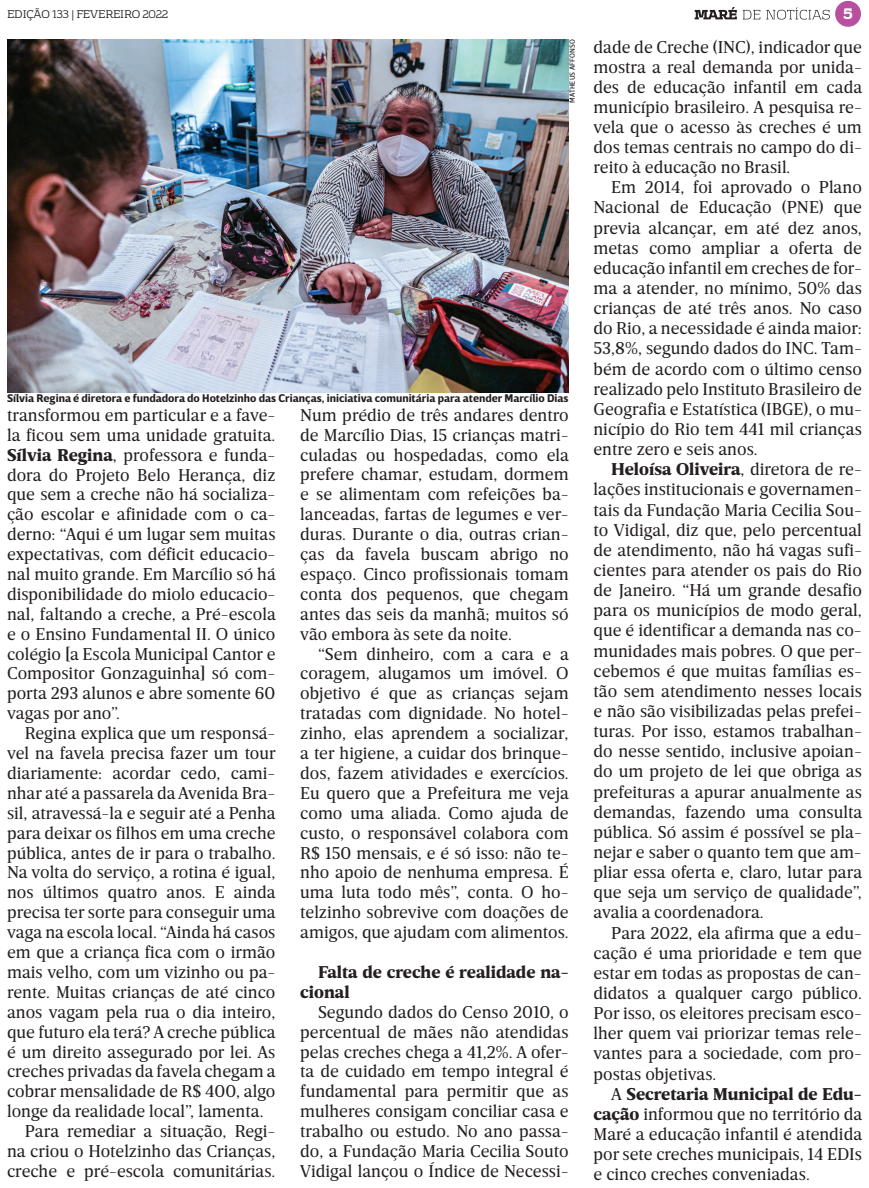
<style>
.page{position:relative;width:869px;height:1188px;background:#fff}
.page>*{position:absolute;margin:0;border:0;box-sizing:border-box;transform-origin:0 0}
.t1{font:17.5px/20.1px "Breve News";color:#231f20;text-align:justify}
.t2{font:900 17.5px/19.9px "Breve News";color:#231f20}
.t3{font:900 13.75px "Vezus Serif W01";color:#fff}
.t4{font:700 11.38px "Breve Sans Text";color:#231f20}
.t5{font:10px "Vezus Serif W01";color:#231f20}
.t6{font:7.5px "Breve Sans Text";letter-spacing:.01em;color:#231f20}
.s1{font-weight:900}
</style>
<div class="page">
<img style="left:7px;top:39px;width:561px;height:353px">
<svg style="left:694px;top:7px;width:42px;height:12px"></svg>
<svg style="left:742px;top:7px;width:87px;height:13px"></svg>
<div style="left:834px;top:1px;width:26px;height:26px;background:#b9509f;border-radius:50%"></div>
<p class="t5" style="left:7px;top:8px;width:162px">EDIÇÃO 133 | FEVEREIRO 2022</p>
<p class="t3" style="left:842px;top:4px;width:12px">5</p>
<p class="t6" style="left:568px;top:103px;width:66px;rotate:-90deg">MATHEUS AFFONSO</p>
<p class="t4" style="left:7px;top:391px;width:562px">Sílvia Regina é diretora e fundadora do Hotelzinho das Crianças, iniciativa comunitária para atender Marcílio Dias</p>
<p class="t1" style="left:7px;top:405px;width:270px">transformou em particular e a fave&shy;la ficou sem uma unidade gratuita.<br><span class="s1">Sílvia Regina</span>, professora e funda&shy;dora do Projeto Belo Herança, diz que sem a creche não há socializa&shy;ção escolar e afinidade com o ca&shy;derno: “Aqui é um lugar sem muitas expectativas, com déficit educacio&shy;nal muito grande. Em Marcílio só há disponibilidade do miolo educacio&shy;nal, faltando a creche, a Pré-escola e o Ensino Fundamental II. O único colégio [a Escola Municipal Cantor e Compositor Gonzaguinha] só com&shy;porta 293 alunos e abre somente 60 vagas por ano”.</p>
<p class="t1" style="left:25px;top:723px;width:252px">Regina explica que um responsá-</p>
<p class="t1" style="left:7px;top:743px;width:270px">vel na favela precisa fazer um tour</p>
<p class="t1" style="left:7px;top:763px;width:270px">diariamente: acordar cedo, cami-</p>
<p class="t1" style="left:7px;top:782px;width:270px">nhar até a passarela da Avenida Bra-</p>
<p class="t1" style="left:7px;top:802px;width:270px">sil, atravessá-la e seguir até a Penha</p>
<p class="t1" style="left:7px;top:822px;width:270px">para deixar os filhos em uma creche</p>
<p class="t1" style="left:7px;top:842px;width:270px">pública, antes de ir para o trabalho.</p>
<p class="t1" style="left:7px;top:862px;width:270px">Na volta do serviço, a rotina é igual,</p>
<p class="t1" style="left:7px;top:882px;width:270px">nos últimos quatro anos. E ainda</p>
<p class="t1" style="left:7px;top:902px;width:270px">precisa ter sorte para conseguir uma</p>
<p class="t1" style="left:7px;top:922px;width:270px">vaga na escola local. “Ainda há casos</p>
<p class="t1" style="left:7px;top:941px;width:270px">em que a criança fica com o irmão</p>
<p class="t1" style="left:7px;top:961px;width:270px">mais velho, com um vizinho ou pa-</p>
<p class="t1" style="left:7px;top:981px;width:270px">rente. Muitas crianças de até cinco</p>
<p class="t1" style="left:7px;top:1001px;width:270px">anos vagam pela rua o dia inteiro,</p>
<p class="t1" style="left:7px;top:1021px;width:270px">que futuro ela terá? A creche pública</p>
<p class="t1" style="left:7px;top:1041px;width:270px">é um direito assegurado por lei. As</p>
<p class="t1" style="left:7px;top:1061px;width:270px">creches privadas da favela chegam a</p>
<p class="t1" style="left:7px;top:1081px;width:270px">cobrar mensalidade de R$ 400, algo</p>
<p class="t1" style="left:7px;top:1101px;width:258px">longe da realidade local”, lamenta.</p>
<p class="t1" style="left:25px;top:1120px;width:252px">Para remediar a situação, Regi-</p>
<p class="t1" style="left:7px;top:1140px;width:270px">na criou o Hotelzinho das Crianças,</p>
<p class="t1" style="left:7px;top:1160px;width:270px">creche e pré-escola comunitárias.</p>
<p class="t1" style="left:300px;top:405px;width:270px">Num prédio de três andares dentro de Marcílio Dias, 15 crianças matri&shy;culadas ou hospedadas, como ela prefere chamar, estudam, dormem e se alimentam com refeições ba&shy;lanceadas, fartas de legumes e ver&shy;duras. Durante o dia, outras crian&shy;ças da favela buscam abrigo no espaço. Cinco profissionais tomam conta dos pequenos, que chegam antes das seis da manhã; muitos só vão embora às sete da noite.</p>
<p class="t1" style="left:300px;top:643px;width:270px;text-indent:18px">“Sem dinheiro, com a cara e a coragem, alugamos um imóvel. O objetivo é que as crianças sejam tratadas com dignidade. No hotel&shy;zinho, elas aprendem a socializar, a ter higiene, a cuidar dos brinque&shy;dos, fazem atividades e exercícios.<br>Eu quero que a Prefeitura me veja como uma aliada. Como ajuda de custo, o responsável colabora com R$ 150 mensais, e é só isso: não te&shy;nho apoio de nenhuma empresa. É uma luta todo mês”, conta. O ho&shy;telzinho sobrevive com doações de amigos, que ajudam com alimentos.</p>
<p class="t2" style="left:300px;top:962px;width:270px;text-indent:18px">Falta de creche é realidade na&shy;cional</p>
<p class="t1" style="left:300px;top:1001px;width:270px;text-indent:18px">Segundo dados do Censo 2010, o percentual de mães não atendidas pelas creches chega a 41,2%. A ofer&shy;ta de cuidado em tempo integral é fundamental para permitir que as mulheres consigam conciliar casa e trabalho ou estudo. No ano passa&shy;do, a Fundação Maria Cecilia Souto Vidigal lançou o Índice de Necessi-</p>
<p class="t1" style="left:593px;top:37px;width:270px">dade de Creche (INC), indicador que mostra a real demanda por unida&shy;des de educação infantil em cada município brasileiro. A pesquisa re&shy;vela que o acesso às creches é um dos temas centrais no campo do di&shy;reito à educação no Brasil.</p>
<p class="t1" style="left:593px;top:177px;width:270px;text-indent:18px">Em 2014, foi aprovado o Plano Nacional de Educação (PNE) que previa alcançar, em até dez anos, metas como ampliar a oferta de educação infantil em creches de for&shy;ma a atender, no mínimo, 50% das crianças de até três anos. No caso do Rio, a necessidade é ainda maior:<br>53,8%, segundo dados do INC. Tam&shy;bém de acordo com o último censo realizado pelo Instituto Brasileiro de Geografia e Estatística (IBGE), o mu&shy;nicípio do Rio tem 441 mil crianças entre zero e seis anos.</p>
<p class="t1" style="left:593px;top:459px;width:270px;text-indent:18px"><span class="s1">Heloísa Oliveira</span>, diretora de re&shy;lações institucionais e governamen&shy;tais da Fundação Maria Cecilia Sou&shy;to Vidigal, diz que, pelo percentual de atendimento, não há vagas sufi&shy;cientes para atender os pais do Rio de Janeiro. “Há um grande desafio para os municípios de modo geral, que é identificar a demanda nas co&shy;munidades mais pobres. O que per&shy;cebemos é que muitas famílias es&shy;tão sem atendimento nesses locais e não são visibilizadas pelas prefei&shy;turas. Por isso, estamos trabalhan&shy;do nesse sentido, inclusive apoian&shy;do um projeto de lei que obriga as prefeituras a apurar anualmente as demandas, fazendo uma consulta pública. Só assim é possível se pla&shy;nejar e saber o quanto tem que am&shy;pliar essa oferta e, claro, lutar para que seja um serviço de qualidade”, avalia a coordenadora.</p>
<p class="t1" style="left:593px;top:922px;width:270px;text-indent:18px">Para 2022, ela afirma que a edu&shy;cação é uma prioridade e tem que estar em todas as propostas de can&shy;didatos a qualquer cargo público.<br>Por isso, os eleitores precisam esco&shy;lher quem vai priorizar temas rele&shy;vantes para a sociedade, com pro&shy;postas objetivas.</p>
<p class="t1" style="left:593px;top:1083px;width:270px;text-indent:18px">A <span class="s1">Secretaria Municipal de Edu&shy;cação</span> informou que no território da Maré a educação infantil é atendida por sete creches municipais, 14 EDIs e cinco creches conveniadas.</p>
</div>
